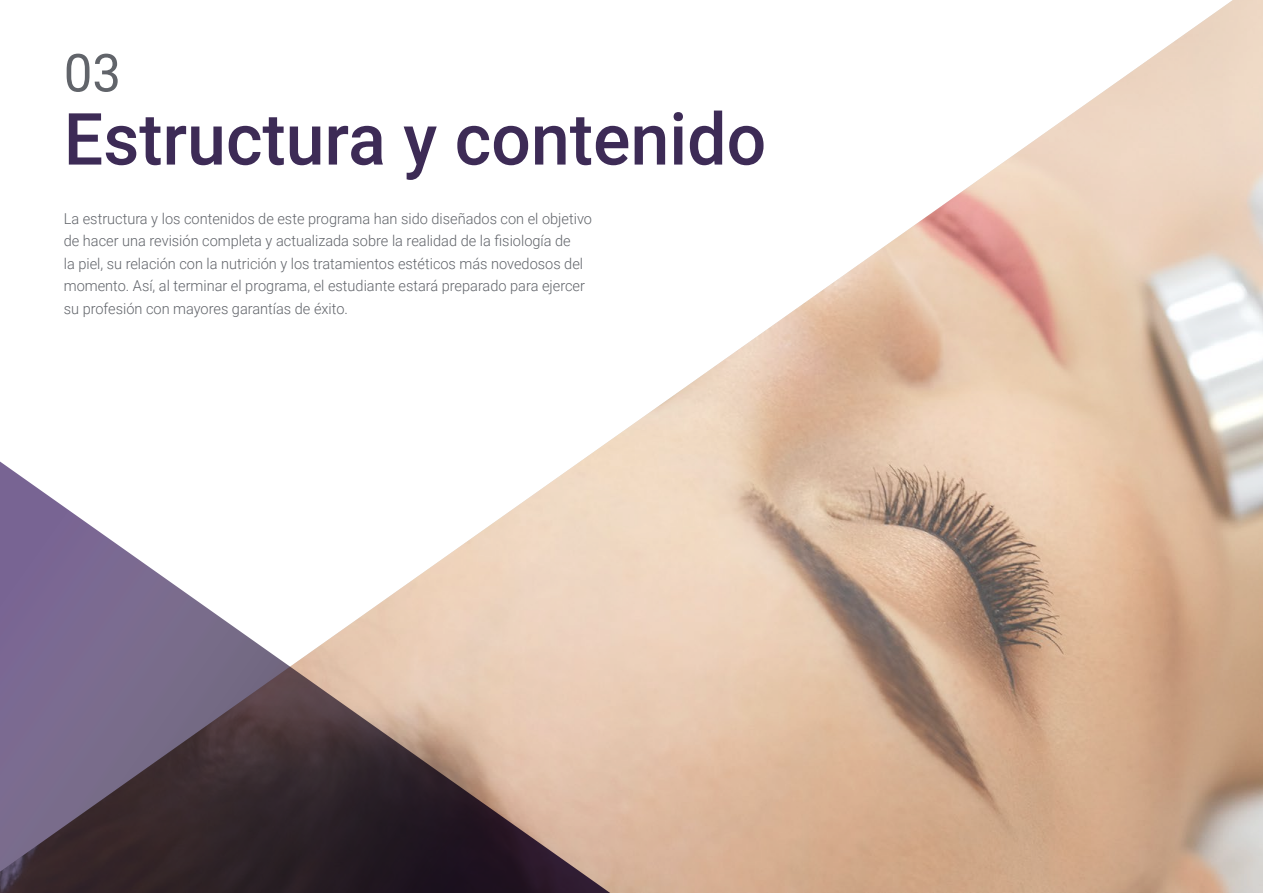
<style>
.page{position:relative;width:1263px;height:893px;background:#fff}
.page>*{position:absolute;margin:0;border:0;box-sizing:border-box;transform-origin:0 0}
.t1{font:500 72px "Roboto";color:#3d2b56}
.t2{font:52.5px "Roboto";color:#61646a}
.t3{font:300 15px/22.5px "Roboto";color:#61646a}
</style>
<div class="page">
<img style="left:602px;top:0;width:661px;height:893px">
<svg style="left:0;top:446px;width:640px;height:447px"></svg>
<h2 class="t2" style="left:64px;top:36px;width:59px">03</h2>
<h1 class="t1" style="left:64px;top:89px;width:704px">Estructura y contenido</h1>
<p class="t3" style="left:64px;top:207px;width:530px">La estructura y los contenidos de este programa han sido diseñados con el objetivo de hacer una revisión completa y actualizada sobre la realidad de la fisiología de<br>la piel, su relación con la nutrición y los tratamientos estéticos más novedosos del momento. Así, al terminar el programa, el estudiante estará preparado para ejercer su profesión con mayores garantías de éxito.</p>
</div>
